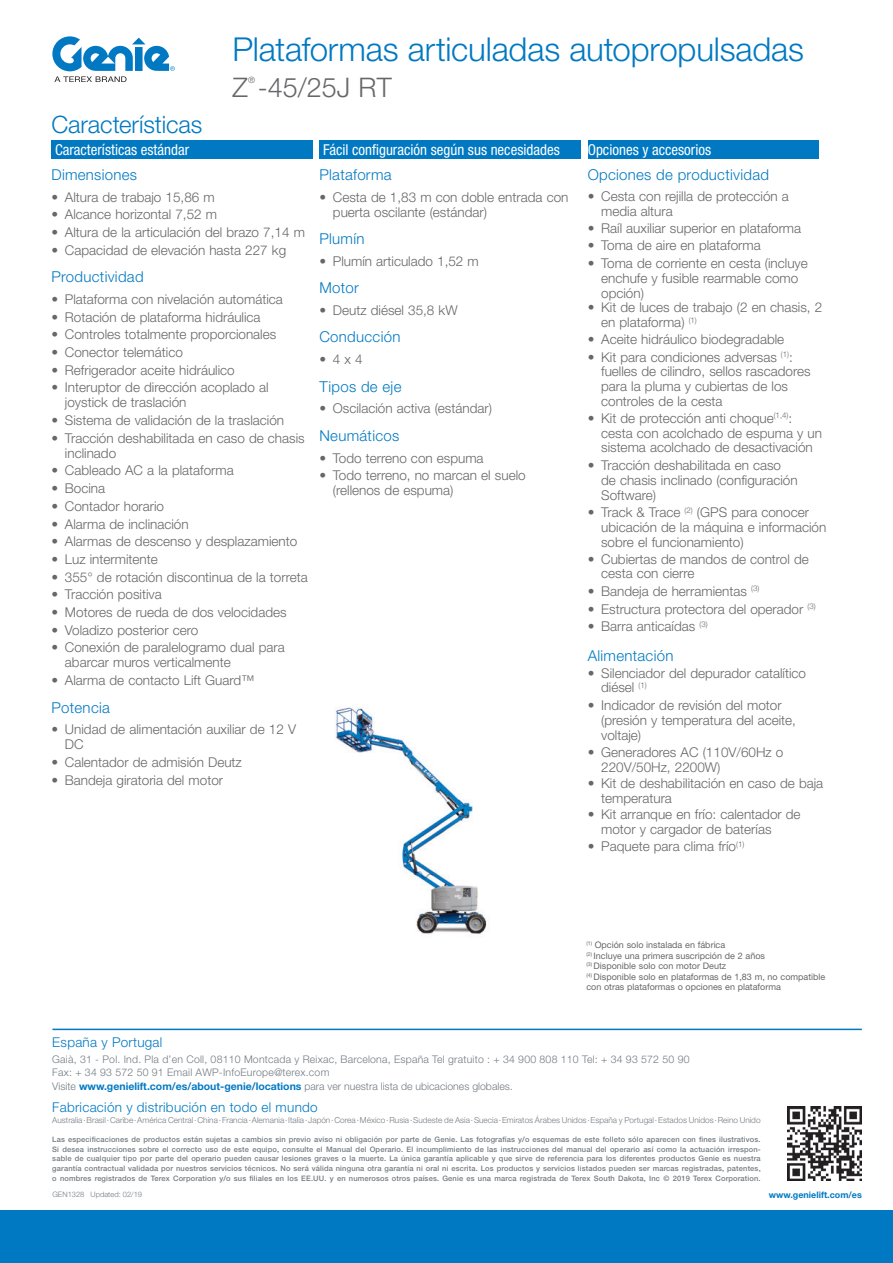
<style>
.page{position:relative;width:893px;height:1263px;background:#fff}
.page>*{position:absolute;margin:0;border:0;box-sizing:border-box;transform-origin:0 0}
.t1{font:300 33px "Helvetica Neue LT Std";letter-spacing:-.005em;color:#0079c2}
.t2{font:300 27px "Helvetica Neue LT Std";color:#67676a}
.t3{font:300 24px "Helvetica Neue LT Std";letter-spacing:-.005em;color:#0079c2}
.t4{font:300 15px "Helvetica Neue LT Std";letter-spacing:.02em;color:#0079c2}
.t5{font:condensed 15px "Helvetica Neue LT Std";color:#fff}
.t6{font:300 13.5px/14.7px "Helvetica Neue LT Std";color:#67676a}
.t7{font:300 13.5px "Helvetica Neue LT Std";letter-spacing:.02em;color:#0079c2}
.t8{font:300 10.5px/13.4px "Helvetica Neue LT Std";letter-spacing:.02em;color:#737b82}
.t9{font:9px/10.5px "Helvetica Neue LT Std";color:#67676a}
.t10{font:700 9px "Helvetica Neue LT Std";color:#0079c2}
.t11{font:300 8.7px "Helvetica Neue LT Std";color:#67676a}
.t12{font:300 8.25px "Helvetica Neue LT Std";color:#737b82}
.t13{font:500 7.5px/9.8px "Helvetica Neue LT Std";letter-spacing:.02em;color:#737b82;text-align:justify}
.t14{font:300 7.5px "Helvetica Neue LT Std";color:#737b82}
.s1{font-weight:700;color:#0079c2}
</style>
<div class="page">
<svg style="left:52px;top:36px;width:123px;height:46px"></svg>
<div style="left:588px;top:140px;width:231px;height:19px;background:#0079c2"></div>
<div style="left:319px;top:140px;width:262px;height:19px;background:#0079c2"></div>
<div style="left:51px;top:140px;width:262px;height:19px;background:#0079c2"></div>
<img style="left:335px;top:707px;width:152px;height:227px">
<div style="left:0;top:1210px;width:893px;height:53px;background:#0079c2"></div>
<img style="left:787px;top:1106px;width:75px;height:75px">
<hr style="left:52px;top:1029px;width:810px;height:1px;background:#0079c2">
<h1 class="t1" style="left:233px;top:29px;width:573px">Plataformas articuladas autopropulsadas</h1>
<h3 class="t3" style="left:51px;top:110px;width:153px">Características</h3>
<p class="t11" style="left:248px;top:74px;width:8px">®</p>
<h2 class="t2" style="left:233px;top:71px;width:161px">Z -45/25J RT</h2>
<p class="t5" style="left:55px;top:141px;width:136px">Características estándar</p>
<p class="t5" style="left:323px;top:141px;width:238px">Fácil configuración según sus necesidades</p>
<p class="t4" style="left:51px;top:165px;width:87px">Dimensiones</p>
<p class="t6" style="left:51px;top:189px;width:165px">• Altura de trabajo 15,86 m</p>
<p class="t6" style="left:51px;top:207px;width:167px">• Alcance horizontal 7,52 m</p>
<p class="t6" style="left:51px;top:224px;width:255px">• Altura de la articulación del brazo 7,14 m</p>
<p class="t6" style="left:51px;top:242px;width:236px">• Capacidad de elevación hasta 227 kg</p>
<p class="t4" style="left:51px;top:268px;width:94px">Productividad</p>
<p class="t6" style="left:51px;top:291px;width:233px">• Plataforma con nivelación automática</p>
<p class="t6" style="left:51px;top:309px;width:211px">• Rotación de plataforma hidráulica</p>
<p class="t6" style="left:51px;top:327px;width:226px">• Controles totalmente proporcionales</p>
<p class="t6" style="left:51px;top:344px;width:133px">• Conector telemático</p>
<p class="t6" style="left:51px;top:362px;width:185px">• Refrigerador aceite hidráulico</p>
<p class="t6" style="left:65px;top:380px;width:205px;text-indent:-14px">• Interuptor de dirección acoplado al joystick de traslación</p>
<p class="t6" style="left:51px;top:413px;width:234px">• Sistema de validación de la traslación</p>
<p class="t6" style="left:65px;top:430px;width:241px;text-indent:-14px">• Tracción deshabilitada en caso de chasis inclinado</p>
<p class="t6" style="left:51px;top:463px;width:184px">• Cableado AC a la plataforma</p>
<p class="t6" style="left:51px;top:481px;width:55px">• Bocina</p>
<p class="t6" style="left:51px;top:498px;width:114px">• Contador horario</p>
<p class="t6" style="left:51px;top:516px;width:139px">• Alarma de inclinación</p>
<p class="t6" style="left:51px;top:534px;width:247px">• Alarmas de descenso y desplazamiento</p>
<p class="t6" style="left:51px;top:551px;width:108px">• Luz intermitente</p>
<p class="t6" style="left:51px;top:569px;width:258px">• 355° de rotación discontinua de la torreta</p>
<p class="t6" style="left:51px;top:587px;width:112px">• Tracción positiva</p>
<p class="t6" style="left:51px;top:605px;width:237px">• Motores de rueda de dos velocidades</p>
<p class="t6" style="left:51px;top:622px;width:148px">• Voladizo posterior cero</p>
<p class="t6" style="left:65px;top:640px;width:221px;text-indent:-14px">• Conexión de paralelogramo dual para abarcar muros verticalmente</p>
<p class="t6" style="left:51px;top:673px;width:205px">• Alarma de contacto Lift Guard™</p>
<p class="t4" style="left:51px;top:698px;width:60px">Potencia</p>
<p class="t6" style="left:65px;top:722px;width:233px;text-indent:-14px">• Unidad de alimentación auxiliar de 12 V<br>DC</p>
<p class="t6" style="left:51px;top:755px;width:192px">• Calentador de admisión Deutz</p>
<p class="t6" style="left:51px;top:772px;width:173px">• Bandeja giratoria del motor</p>
<p class="t4" style="left:319px;top:165px;width:74px">Plataforma</p>
<p class="t6" style="left:333px;top:189px;width:237px;text-indent:-14px">• Cesta de 1,83 m con doble entrada con puerta oscilante (estándar)</p>
<p class="t4" style="left:319px;top:229px;width:47px">Plumín</p>
<p class="t6" style="left:319px;top:253px;width:161px">• Plumín articulado 1,52 m</p>
<p class="t4" style="left:319px;top:279px;width:41px">Motor</p>
<p class="t6" style="left:319px;top:302px;width:140px">• Deutz diésel 35,8 kW</p>
<p class="t4" style="left:319px;top:328px;width:83px">Conducción</p>
<p class="t6" style="left:319px;top:352px;width:45px">• 4 x 4</p>
<p class="t4" style="left:319px;top:377px;width:84px">Tipos de eje</p>
<p class="t6" style="left:319px;top:401px;width:174px">• Oscilación activa (estándar)</p>
<p class="t4" style="left:319px;top:426px;width:81px">Neumáticos</p>
<p class="t6" style="left:319px;top:450px;width:166px">• Todo terreno con espuma</p>
<p class="t6" style="left:333px;top:468px;width:194px;text-indent:-14px">• Todo terreno, no marcan el suelo (rellenos de espuma)</p>
<p class="t5" style="left:588px;top:141px;width:125px">Opciones y accesorios</p>
<p class="t4" style="left:588px;top:165px;width:183px">Opciones de productividad</p>
<p class="t6" style="left:601px;top:189px;width:189px;text-indent:-14px">• Cesta con rejilla de protección a media altura</p>
<p class="t6" style="left:588px;top:221px;width:215px">• Raíl auxiliar superior en plataforma</p>
<p class="t6" style="left:588px;top:238px;width:175px">• Toma de aire en plataforma</p>
<p class="t6" style="left:601px;top:255px;width:208px;text-indent:-14px">• Toma de corriente en cesta (incluye enchufe y fusible rearmable como opción)</p>
<p class="t6" style="left:601px;top:300px;width:223px;text-indent:-14px">• Kit de luces de trabajo (2 en chasis, 2 en plataforma) <sup>(1)</sup></p>
<p class="t6" style="left:588px;top:332px;width:198px">• Aceite hidráulico biodegradable</p>
<p class="t6" style="left:601px;top:349px;width:211px;text-indent:-14px">• Kit para condiciones adversas <sup>(1)</sup>: fuelles de cilindro, sellos rascadores para la pluma y cubiertas de los controles de la cesta</p>
<p class="t6" style="left:601px;top:410px;width:222px;text-indent:-14px">• Kit de protección anti choque<sup>(1,4)</sup>: cesta con acolchado de espuma y un sistema acolchado de desactivación</p>
<p class="t6" style="left:601px;top:457px;width:198px;text-indent:-14px">• Tracción deshabilitada en caso de chasis inclinado (configuración<br>Software)</p>
<p class="t6" style="left:601px;top:505px;width:227px;text-indent:-13px">• Track &amp; Trace <sup>(2)</sup> (GPS para conocer ubicación de la máquina e información sobre el funcionamiento)</p>
<p class="t6" style="left:601px;top:551px;width:209px;text-indent:-14px">• Cubiertas de mandos de control de cesta con cierre</p>
<p class="t6" style="left:588px;top:583px;width:173px">• Bandeja de herramientas <sup>(3)</sup></p>
<p class="t6" style="left:588px;top:601px;width:230px">• Estructura protectora del operador <sup>(3)</sup></p>
<p class="t6" style="left:588px;top:619px;width:121px">• Barra anticaídas <sup>(3)</sup></p>
<p class="t4" style="left:588px;top:646px;width:87px">Alimentación</p>
<p class="t6" style="left:601px;top:665px;width:206px;text-indent:-14px">• Silenciador del depurador catalítico diésel <sup>(1)</sup></p>
<p class="t6" style="left:601px;top:697px;width:196px;text-indent:-14px">• Indicador de revisión del motor (presión y temperatura del aceite, voltaje)</p>
<p class="t6" style="left:601px;top:745px;width:184px;text-indent:-14px">• Generadores AC (110V/60Hz o<br>220V/50Hz, 2200W)</p>
<p class="t6" style="left:601px;top:775px;width:224px;text-indent:-14px">• Kit de deshabilitación en caso de baja temperatura</p>
<p class="t6" style="left:601px;top:806px;width:201px;text-indent:-14px">• Kit arranque en frío: calentador de motor y cargador de baterías</p>
<p class="t6" style="left:588px;top:838px;width:158px">• Paquete para clima frío<sup>(1)</sup></p>
<p class="t9" style="left:586px;top:940px;width:240px"><sup>(1)</sup> Opción solo instalada en fábrica<br><sup>(2)</sup> Incluye una primera suscripción de 2 años<br><sup>(3)</sup> Disponible solo con motor Deutz<br><sup>(4)</sup> Disponible solo en plataformas de 1,83 m, no compatible con otras plataformas o opciones en plataforma</p>
<p class="t7" style="left:52px;top:1034px;width:112px">España y Portugal</p>
<p class="t8" style="left:52px;top:1052px;width:639px">Gaià, 31 - Pol. Ind. Pla d’en Coll, 08110 Montcada y Reixac, Barcelona, España Tel gratuito : + 34 900 808 110 Tel: + 34 93 572 50 90<br>Fax: + 34 93 572 50 91 Email AWP-InfoEurope@terex.com<br>Visite <span class="s1">www.genielift.com/es/about-genie/locations</span> para ver nuestra lista de ubicaciones globales.</p>
<p class="t7" style="left:52px;top:1099px;width:267px">Fabricación y distribución en todo el mundo</p>
<p class="t12" style="left:52px;top:1115px;width:710px">Australia · Brasil · Caribe · América Central · China · Francia · Alemania · Italia · Japón · Corea · México · Rusia · Sudeste de Asia · Suecia · Emiratos Árabes Unidos · España y Portugal · Estados Unidos · Reino Unido</p>
<p class="t13" style="left:52px;top:1134px;width:710px">Las especificaciones de productos están sujetas a cambios sin previo aviso ni obligación por parte de Genie. Las fotografías y/o esquemas de este folleto sólo aparecen con fines ilustrativos.<br>Si desea instrucciones sobre el correcto uso de este equipo, consulte el Manual del Operario. El incumplimiento de las instrucciones del manual del operario así como la actuación irrespon&shy;sable de cualquier tipo por parte del operario pueden causar lesiones graves o la muerte. La única garantía aplicable y que sirve de referencia para los diferentes productos Genie es nuestra garantía contractual validada por nuestros servicios técnicos. No será válida ninguna otra garantía ni oral ni escrita. Los productos y servicios listados pueden ser marcas registradas, patentes, o nombres registrados de Terex Corporation y/o sus filiales en los EE.UU. y en numerosos otros países. Genie es una marca registrada de Terex South Dakota, Inc © 2019 Terex Corporation.</p>
<p class="t14" style="left:52px;top:1190px;width:91px">GEN1328 Updated: 02/19</p>
<p class="t10" style="left:769px;top:1190px;width:94px">www.genielift.com/es</p>
</div>
